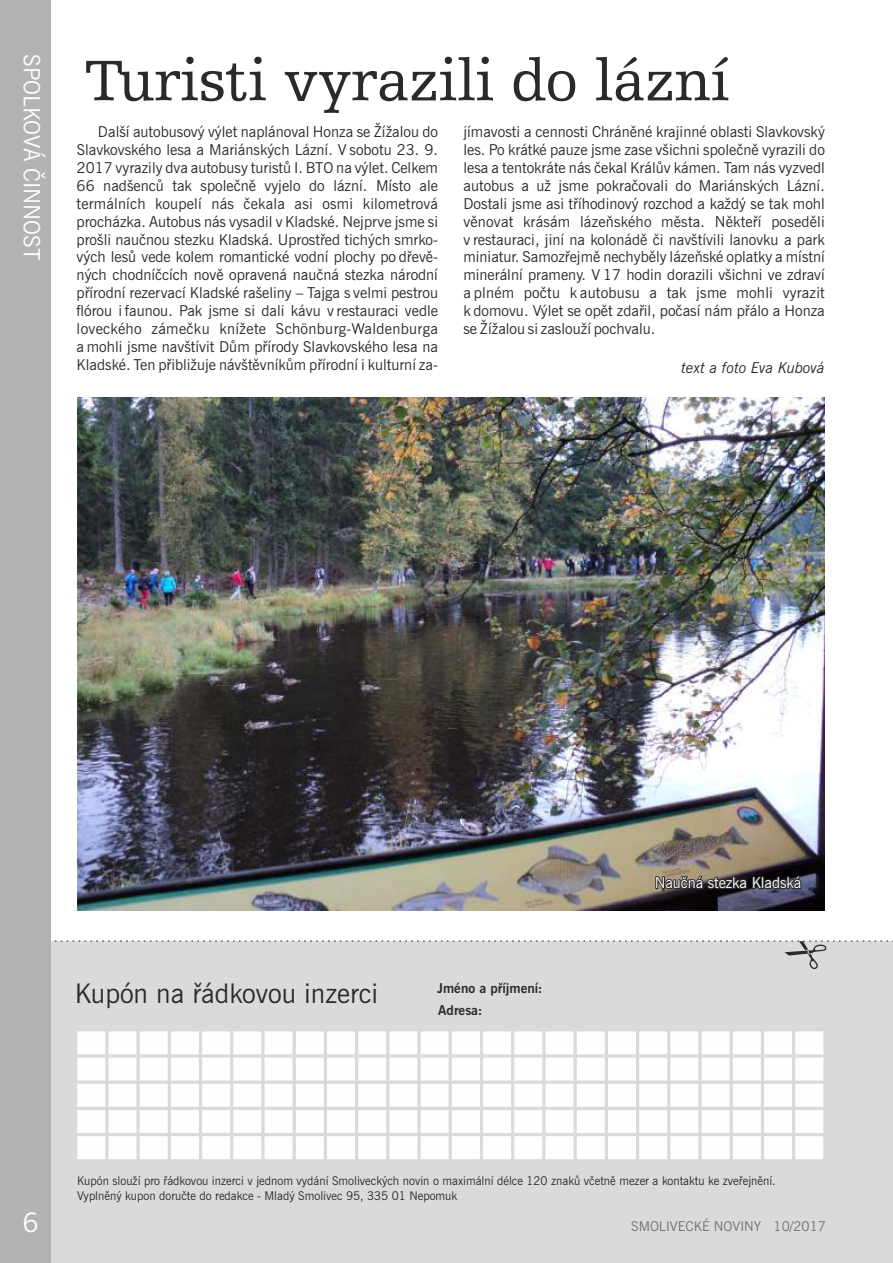
<style>
.page{position:relative;width:893px;height:1263px;background:#fff}
.page>*{position:absolute;margin:0;border:0;box-sizing:border-box;transform-origin:0 0}
.t1{font:60.6px "Humanist Slabserif 712 AT";letter-spacing:-.005em;color:#2b2a29}
.t2{font:27px "News Gothic AT";color:#2b2a29}
.t3{font:27px "News Gothic AT";color:#fefefe}
.t4{font:22.5px "News Gothic AT";color:#fefefe}
.t5{font:15px/18px "News Gothic AT";color:#2b2a29;text-align:justify}
.t6{font:15px "News Gothic AT";letter-spacing:-.005em;color:#fefefe}
.t7{font:italic 15px "News Gothic AT";color:#2b2a29}
.t8{font:13.5px "News Gothic AT";color:#727271}
.t9{font:700 13.5px/22px "News Gothic AT";color:#2b2a29}
.t10{font:12px/14.4px "News Gothic AT";color:#2b2a29}
</style>
<div class="page">
<div style="left:0;top:941px;width:893px;height:322px;background:#d9dada"></div>
<svg style="left:54px;top:941px;width:839px;height:28px"></svg>
<div style="left:76px;top:1030px;width:749px;height:131px;background:#fefefe"></div>
<hr style="left:74px;top:1028px;width:3px;height:134px;background:#d9dada">
<hr style="left:105px;top:1028px;width:3px;height:134px;background:#d9dada">
<svg style="left:136px;top:1031px;width:4px;height:128px"></svg>
<hr style="left:168px;top:1028px;width:3px;height:134px;background:#d9dada">
<hr style="left:199px;top:1028px;width:3px;height:134px;background:#d9dada">
<hr style="left:230px;top:1028px;width:3px;height:134px;background:#d9dada">
<svg style="left:261px;top:1031px;width:4px;height:128px"></svg>
<hr style="left:293px;top:1028px;width:3px;height:134px;background:#d9dada">
<hr style="left:324px;top:1028px;width:3px;height:134px;background:#d9dada">
<hr style="left:355px;top:1028px;width:3px;height:134px;background:#d9dada">
<hr style="left:386px;top:1028px;width:3px;height:134px;background:#d9dada">
<svg style="left:417px;top:1031px;width:4px;height:128px"></svg>
<hr style="left:449px;top:1028px;width:3px;height:134px;background:#d9dada">
<hr style="left:480px;top:1028px;width:3px;height:134px;background:#d9dada">
<hr style="left:511px;top:1028px;width:3px;height:134px;background:#d9dada">
<hr style="left:542px;top:1028px;width:3px;height:134px;background:#d9dada">
<hr style="left:574px;top:1028px;width:3px;height:134px;background:#d9dada">
<hr style="left:605px;top:1028px;width:3px;height:134px;background:#d9dada">
<hr style="left:636px;top:1028px;width:3px;height:134px;background:#d9dada">
<hr style="left:667px;top:1028px;width:3px;height:134px;background:#d9dada">
<svg style="left:698px;top:1031px;width:4px;height:128px"></svg>
<hr style="left:730px;top:1028px;width:3px;height:134px;background:#d9dada">
<hr style="left:761px;top:1028px;width:3px;height:134px;background:#d9dada">
<hr style="left:792px;top:1028px;width:3px;height:134px;background:#d9dada">
<hr style="left:823px;top:1028px;width:3px;height:134px;background:#d9dada">
<hr style="left:74px;top:1159px;width:752px;height:3px;background:#d9dada">
<hr style="left:74px;top:1133px;width:752px;height:3px;background:#d9dada">
<hr style="left:74px;top:1107px;width:752px;height:3px;background:#d9dada">
<svg style="left:77px;top:1080px;width:746px;height:4px;fill:#d9dada"></svg>
<hr style="left:74px;top:1054px;width:752px;height:3px;background:#d9dada">
<hr style="left:74px;top:1028px;width:752px;height:3px;background:#d9dada">
<div style="left:0;top:0;width:51px;height:1263px;background:#b2b3b3"></div>
<img style="left:78px;top:398px;width:747px;height:512px">
<h3 class="t4" style="left:40px;top:54px;width:207px;rotate:90deg">SPOLKOVÁ ČINNOST</h3>
<h1 class="t1" style="left:84px;top:57px;width:647px">Turisti vyrazili do lázní</h1>
<p class="t5" style="left:77px;top:124px;width:363px;text-indent:21px">Další autobusový výlet naplánoval Honza se Žížalou do Slavkovského lesa a Mariánských Lázní. V sobotu 23. 9.<br>2017 vyrazily dva autobusy turistů I. BTO na výlet. Celkem 66 nadšenců tak společně vyjelo do lázní. Místo ale termálních koupelí nás čekala asi osmi kilometrová procházka. Autobus nás vysadil v Kladské. Nejprve jsme si prošli naučnou stezku Kladská. Uprostřed tichých smrko&shy;vých lesů vede kolem romantické vodní plochy po dřevě&shy;ných chodníčcích nově opravená naučná stezka národní přírodní rezervací Kladské rašeliny – Tajga s velmi pestrou flórou i faunou. Pak jsme si dali kávu v restauraci vedle loveckého zámečku knížete Schönburg-Waldenburga a mohli jsme navštívit Dům přírody Slavkovského lesa na Kladské. Ten přibližuje návštěvníkům přírodní i kulturní za-</p>
<p class="t5" style="left:463px;top:124px;width:363px">jímavosti a cennosti Chráněné krajinné oblasti Slavkovský les. Po krátké pauze jsme zase všichni společně vyrazili do lesa a tentokráte nás čekal Králův kámen. Tam nás vyzvedl autobus a už jsme pokračovali do Mariánských Lázní.<br>Dostali jsme asi tříhodinový rozchod a každý se tak mohl věnovat krásám lázeňského města. Někteří poseděli v restauraci, jiní na kolonádě či navštívili lanovku a park miniatur. Samozřejmě nechyběly lázeňské oplatky a místní minerální prameny. V 17 hodin dorazili všichni ve zdraví a plném počtu k autobusu a tak jsme mohli vyrazit k domovu. Výlet se opět zdařil, počasí nám přálo a Honza se Žížalou si zaslouží pochvalu.</p>
<p class="t7" style="left:681px;top:362px;width:145px">text a foto Eva Kubová</p>
<h2 class="t2" style="left:75px;top:983px;width:305px">Kupón na řádkovou inzerci</h2>
<p class="t9" style="left:437px;top:978px;width:107px">Jméno a příjmení:<br>Adresa:</p>
<p class="t6" style="left:655px;top:877px;width:148px">Naučná stezka Kladská</p>
<p class="t10" style="left:77px;top:1175px;width:700px">Kupón slouží pro řádkovou inzerci v jednom vydání Smoliveckých novin o maximální délce 120 znaků včetně mezer a kontaktu ke zveřejnění.<br>Vyplněný kupon doručte do redakce - Mladý Smolivec 95, 335 01 Nepomuk</p>
<h2 class="t3" style="left:22px;top:1212px;width:18px">6</h2>
<p class="t8" style="left:631px;top:1221px;width:196px">SMOLIVECKÉ NOVINY 10/2017</p>
</div>
